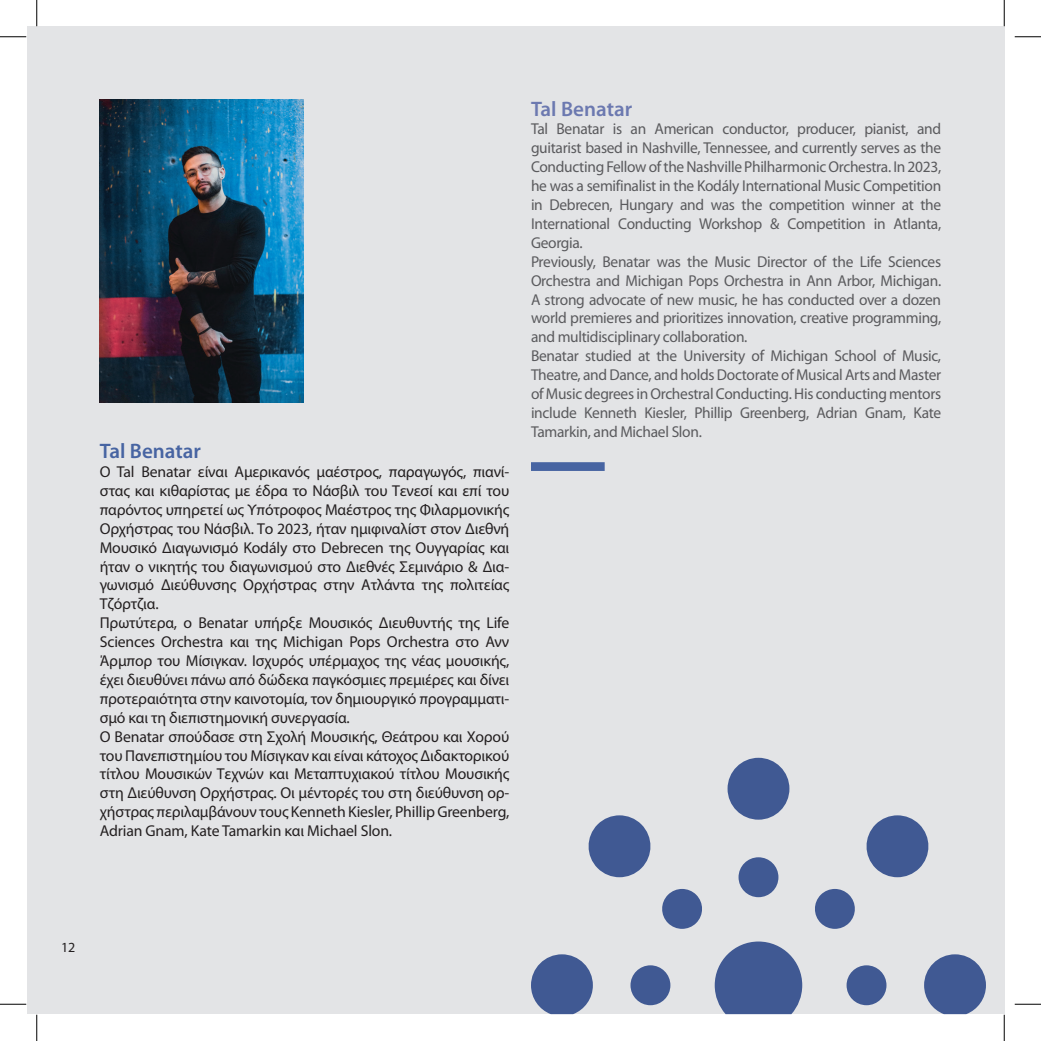
<style>
.page{position:relative;width:1041px;height:1041px;background:#fff}
.page>*{position:absolute;margin:0;border:0;box-sizing:border-box;transform-origin:0 0}
.t1{font:600 21px "Myriad Pro";color:#4764a2}
.t2{font:600 21px "Myriad Pro";color:#6c79b0}
.t3{font:15.75px/18.9px "Myriad Pro";letter-spacing:-.01em;color:#231f20}
.t4{font:15.75px/18.9px "Myriad Pro";letter-spacing:-.02em;color:#5a5a5d}
.t5{font:14px "Myriad Pro";color:#231f20}
</style>
<div class="page">
<div style="left:27px;top:27px;width:977px;height:987px;background:#e3e4e6"></div>
<img style="left:100px;top:100px;width:203px;height:302px">
<svg style="left:715px;top:941px;width:87px;height:73px"></svg>
<svg style="left:924px;top:954px;width:62px;height:60px"></svg>
<div style="left:846px;top:965px;width:40px;height:40px;background:#405993;border-radius:50%"></div>
<svg style="left:815px;top:889px;width:40px;height:40px"></svg>
<div style="left:738px;top:857px;width:40px;height:40px;background:#405993;border-radius:50%"></div>
<svg style="left:662px;top:889px;width:40px;height:40px"></svg>
<div style="left:630px;top:965px;width:40px;height:40px;background:#405993;border-radius:50%"></div>
<svg style="left:866px;top:815px;width:63px;height:62px"></svg>
<div style="left:727px;top:758px;width:62px;height:62px;background:#405993;border-radius:50%"></div>
<svg style="left:588px;top:815px;width:63px;height:62px"></svg>
<svg style="left:531px;top:954px;width:62px;height:60px"></svg>
<div style="left:531px;top:462px;width:74px;height:9px;background:#4764a2"></div>
<svg style="left:0;top:36px;width:26px;height:1px"></svg>
<svg style="left:1015px;top:36px;width:26px;height:1px"></svg>
<svg style="left:0;top:1004px;width:26px;height:1px"></svg>
<svg style="left:1015px;top:1004px;width:26px;height:1px"></svg>
<svg style="left:36px;top:0;width:1px;height:26px"></svg>
<svg style="left:36px;top:1015px;width:1px;height:26px"></svg>
<svg style="left:1004px;top:0;width:1px;height:26px"></svg>
<svg style="left:1004px;top:1015px;width:1px;height:26px"></svg>
<h1 class="t1" style="left:100px;top:438px;width:103px">Tal Benatar</h1>
<p class="t3" style="left:100px;top:462px;width:411px">Ο Tal Benatar είναι Αμερικανός μαέστρος, παραγωγός, πιανί&shy;στας και κιθαρίστας με έδρα το Νάσβιλ του Τενεσί και επί του παρόντος υπηρετεί ως Υπότροφος Μαέστρος της Φιλαρμονικής Ορχήστρας του Νάσβιλ. Το 2023, ήταν ημιφιναλίστ στον Διεθνή Μουσικό Διαγωνισμό Kodály στο Debrecen της Ουγγαρίας και ήταν ο νικητής του διαγωνισμού στο Διεθνές Σεμινάριο &amp; Δια&shy;γωνισμό Διεύθυνσης Ορχήστρας στην Ατλάντα της πολιτείας Τζόρτζια.<br>Πρωτύτερα, ο Benatar υπήρξε Μουσικός Διευθυντής της Life Sciences Orchestra και της Michigan Pops Orchestra στο Ανν Άρμπορ του Μίσιγκαν. Ισχυρός υπέρμαχος της νέας μουσικής, έχει διευθύνει πάνω από δώδεκα παγκόσμιες πρεμιέρες και δίνει προτεραιότητα στην καινοτομία, τον δημιουργικό προγραμματι&shy;σμό και τη διεπιστημονική συνεργασία.<br>Ο Benatar σπούδασε στη Σχολή Μουσικής, Θεάτρου και Χορού του Πανεπιστημίου του Μίσιγκαν και είναι κάτοχος Διδακτορικού τίτλου Μουσικών Τεχνών και Μεταπτυχιακού τίτλου Μουσικής στη Διεύθυνση Ορχήστρας. Οι μέντορές του στη διεύθυνση ορ&shy;χήστρας περιλαμβάνουν τους Kenneth Kiesler, Phillip Greenberg, Adrian Gnam, Kate Tamarkin και Michael Slon.</p>
<h1 class="t2" style="left:531px;top:95px;width:103px">Tal Benatar</h1>
<p class="t4" style="left:531px;top:119px;width:412px">Tal Benatar is an American conductor, producer, pianist, and guitarist based in Nashville, Tennessee, and currently serves as the Conducting Fellow of the Nashville Philharmonic Orchestra. In 2023, he was a semifinalist in the Kodály International Music Competition in Debrecen, Hungary and was the competition winner at the International Conducting Workshop &amp; Competition in Atlanta, Georgia.<br>Previously, Benatar was the Music Director of the Life Sciences Orchestra and Michigan Pops Orchestra in Ann Arbor, Michigan.<br>A strong advocate of new music, he has conducted over a dozen world premieres and prioritizes innovation, creative programming, and multidisciplinary collaboration.<br>Benatar studied at the University of Michigan School of Music, Theatre, and Dance, and holds Doctorate of Musical Arts and Master of Music degrees in Orchestral Conducting. His conducting mentors include Kenneth Kiesler, Phillip Greenberg, Adrian Gnam, Kate Tamarkin, and Michael Slon.</p>
<p class="t5" style="left:61px;top:938px;width:16px">12</p>
</div>
